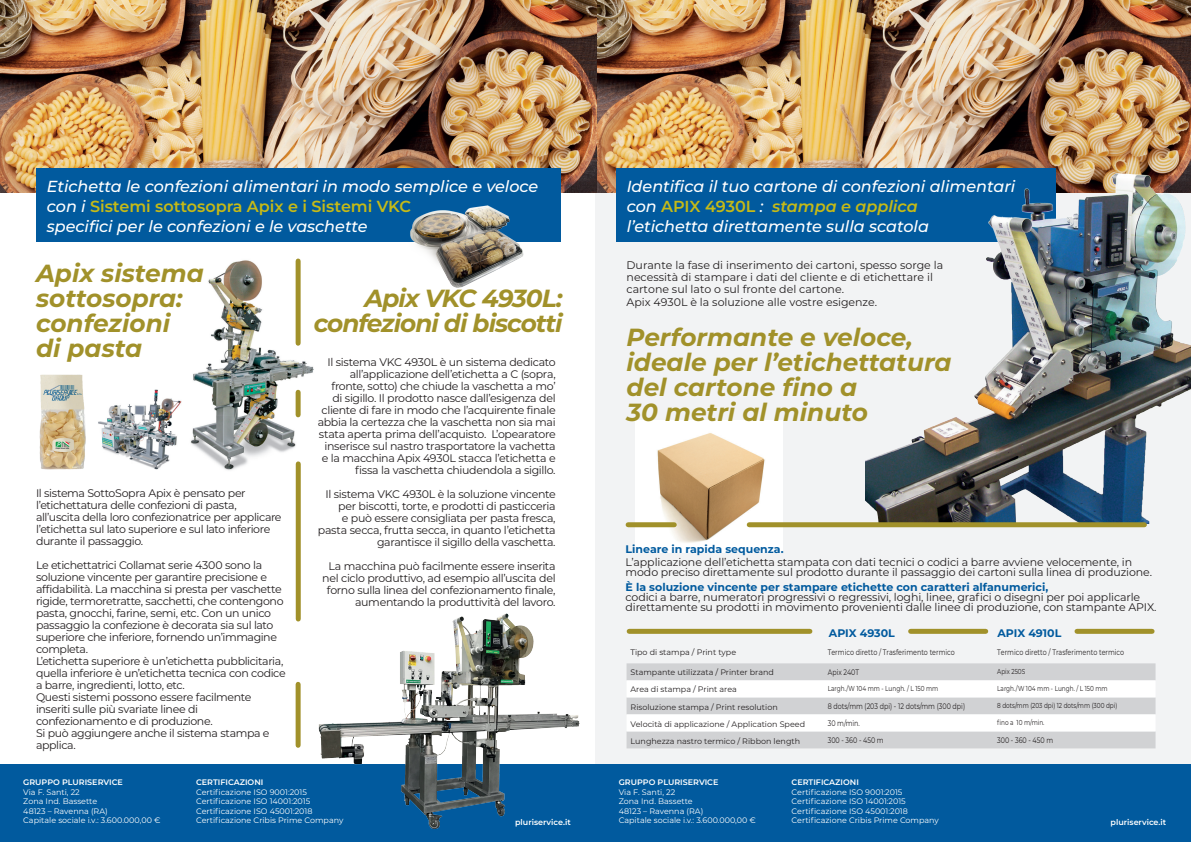
<style>
.page{position:relative;width:1191px;height:842px;background:#fff}
.page>*{position:absolute;margin:0;border:0;box-sizing:border-box;transform-origin:0 0}
.t1{font:italic 700 24.8px/24.8px "Montserrat";color:#a1912a}
.t2{font:italic 700 24.8px/24.8px "Montserrat";letter-spacing:-.04em;color:#a1912a;text-align:right}
.t3{font:italic 500 16px/20px "Montserrat";color:#fff}
.t4{font:11px/12px "Montserrat";letter-spacing:-.03em;color:#231f20;text-align:right}
.t5{font:11px/10px "Montserrat";letter-spacing:-.01em;color:#231f20}
.t6{font:11px/12.3px "Montserrat";color:#231f20}
.t7{font:700 11px "Montserrat";color:#015a9e}
.t8{font:8px/9.6px "Montserrat";color:#fff}
.t9{font:8px "Montserrat";color:#231f20}
.t10{font:8px "Montserrat";color:#231f20;scale:.8 1}
.t11{font:600 8px "Montserrat";color:#fff}
.t12{font:7.2px "Montserrat";color:#231f20;scale:.8 1}
.s1{font-weight:600;font-style:normal;color:#c5ba17}
.s2{font-weight:600;color:#c5ba17}
</style>
<div class="page">
<div style="left:595px;top:187px;width:596px;height:590px;background:#f2f3f4"></div>
<img style="left:635px;top:421px;width:147px;height:131px">
<img style="left:596px;top:0;width:595px;height:193px">
<div style="left:626px;top:663px;width:529px;height:85px;background:#d1d2d4"></div>
<svg style="left:626px;top:680px;width:529px;height:51px"></svg>
<div style="left:0;top:764px;width:596px;height:78px;background:#015a9e"></div>
<img style="left:0;top:0;width:596px;height:193px">
<div style="left:616px;top:168px;width:439px;height:74px;background:#015a9e"></div>
<img style="left:865px;top:168px;width:326px;height:355px">
<div style="left:749px;top:522px;width:395px;height:5px;background:#a1912a"></div>
<div style="left:592px;top:764px;width:599px;height:78px;background:#015a9e"></div>
<div style="left:629px;top:629px;width:181px;height:5px;background:#a1912a"></div>
<div style="left:910px;top:629px;width:75px;height:5px;background:#a1912a"></div>
<div style="left:1077px;top:629px;width:75px;height:5px;background:#a1912a"></div>
<div style="left:628px;top:522px;width:46px;height:5px;background:#a1912a"></div>
<img style="left:190px;top:258px;width:124px;height:213px">
<img style="left:39px;top:374px;width:47px;height:96px">
<div style="left:36px;top:168px;width:524px;height:74px;background:#015a9e"></div>
<div style="left:296px;top:261px;width:5px;height:82px;background:#a1912a"></div>
<div style="left:296px;top:392px;width:5px;height:23px;background:#a1912a"></div>
<img style="left:318px;top:613px;width:262px;height:216px">
<div style="left:296px;top:464px;width:5px;height:155px;background:#a1912a"></div>
<div style="left:296px;top:684px;width:5px;height:61px;background:#a1912a"></div>
<img style="left:98px;top:390px;width:84px;height:79px">
<img style="left:410px;top:205px;width:114px;height:83px">
<h2 class="t3" style="left:47px;top:176px;width:493px">Etichetta le confezioni alimentari in modo semplice e veloce con i <span class="s1">Sistemi sottosopra Apix e i Sistemi VKC<br></span>specifici per le confezioni e le vaschette</h2>
<h1 class="t1" style="left:36px;top:261px;width:169px">Apix sistema sottosopra: confezioni<br>di pasta</h1>
<p class="t4" style="left:36px;top:487px;width:247px;text-align:left">Il sistema SottoSopra Apix è pensato per l’etichettatura delle confezioni di pasta, all’uscita della loro confezionatrice per applicare l’etichetta sul lato superiore e sul lato inferiore durante il passaggio.</p>
<p class="t4" style="left:36px;top:559px;width:251px;text-align:left">Le etichettatrici Collamat serie 4300 sono la soluzione vincente per garantire precisione e affidabilità. La macchina si presta per vaschette rigide, termoretratte, sacchetti, che contengono pasta, gnocchi, farine, semi, etc. Con un unico passaggio la confezione è decorata sia sul lato superiore che inferiore, fornendo un’immagine completa.<br>L’etichetta superiore è un’etichetta pubblicitaria, quella inferiore è un’etichetta tecnica con codice a barre, ingredienti, lotto, etc.<br>Questi sistemi possono essere facilmente inseriti sulle più svariate linee di confezionamento e di produzione.<br>Si può aggiungere anche il sistema stampa e applica.</p>
<h1 class="t2" style="left:314px;top:285px;width:250px">Apix VKC 4930L: confezioni di biscotti</h1>
<p class="t4" style="left:318px;top:355px;width:239px">Il sistema VKC 4930L è un sistema dedicato all’applicazione dell’etichetta a C (sopra, fronte, sotto) che chiude la vaschetta a mo’<br>di sigillo. Il prodotto nasce dall’esigenza del cliente di fare in modo che l’acquirente finale abbia la certezza che la vaschetta non sia mai stata aperta prima dell’acquisto. L’opearatore inserisce sul nastro trasportatore la vachetta e la macchina Apix 4930L stacca l’etichetta e fissa la vaschetta chiudendola a sigillo.</p>
<p class="t4" style="left:318px;top:487px;width:239px">Il sistema VKC 4930L è la soluzione vincente per biscotti, torte, e prodotti di pasticceria<br>e può essere consigliata per pasta fresca, pasta secca, frutta secca, in quanto l’etichetta garantisce il sigillo della vaschetta.</p>
<p class="t4" style="left:322px;top:559px;width:235px">La macchina può facilmente essere inserita nel ciclo produttivo, ad esempio all’uscita del forno sulla linea del confezionamento finale, aumentando la produttività del lavoro.</p>
<p class="t11" style="left:23px;top:777px;width:101px">GRUPPO PLURISERVICE</p>
<p class="t8" style="left:23px;top:786px;width:139px">Via F. Santi, 22<br>Zona Ind. Bassette<br>48123 – Ravenna (RA)<br>Capitale sociale i.v.: 3.600.000,00 €</p>
<p class="t11" style="left:196px;top:777px;width:69px">CERTIFICAZIONI</p>
<p class="t8" style="left:196px;top:786px;width:149px">Certificazione ISO 9001:2015<br>Certificazione ISO 14001:2015<br>Certificazione ISO 45001:2018<br>Certificazione Cribis Prime Company</p>
<p class="t11" style="left:515px;top:817px;width:57px">pluriservice.it</p>
<h2 class="t3" style="left:626px;top:176px;width:390px">Identifica il tuo cartone di confezioni alimentari con <span class="s1">APIX 4930L</span> : <span class="s2">stampa e applica<br></span>l’etichetta direttamente sulla scatola</h2>
<p class="t6" style="left:626px;top:259px;width:318px">Durante la fase di inserimento dei cartoni, spesso sorge la necessità di stampare i dati del cliente e di etichettare il cartone sul lato o sul fronte del cartone.<br>Apix 4930L è la soluzione alle vostre esigenze.</p>
<h1 class="t1" style="left:626px;top:325px;width:326px">Performante e veloce, ideale per l’etichettatura del cartone fino a<br>30 metri al minuto</h1>
<p class="t7" style="left:625px;top:541px;width:159px">Lineare in rapida sequenza.</p>
<p class="t5" style="left:625px;top:556px;width:528px">L’applicazione dell’etichetta stampata con dati tecnici o codici a barre avviene velocemente, in modo preciso direttamente sul prodotto durante il passaggio dei cartoni sulla linea di produzione.</p>
<p class="t7" style="left:625px;top:579px;width:424px">È la soluzione vincente per stampare etichette con caratteri alfanumerici,</p>
<p class="t5" style="left:625px;top:592px;width:532px">codici a barre, numeratori progressivi o regressivi, loghi, linee, grafici o disegni per poi applicarle direttamente su prodotti in movimento provenienti dalle linee di produzione, con stampante APIX.</p>
<p class="t7" style="left:829px;top:625px;width:68px">APIX 4930L</p>
<p class="t7" style="left:997px;top:625px;width:65px">APIX 4910L</p>
<p class="t9" style="left:630px;top:646px;width:107px">Tipo di stampa / Print type</p>
<p class="t10" style="left:827px;top:646px;width:160px">Termico diretto / Trasferimento termico</p>
<p class="t10" style="left:997px;top:646px;width:160px">Termico diretto / Trasferimento termico</p>
<p class="t9" style="left:630px;top:667px;width:145px">Stampante utilizzata / Printer brand</p>
<p class="t10" style="left:827px;top:667px;width:41px">Apix 240T</p>
<p class="t12" style="left:997px;top:667px;width:37px">Apix 250S</p>
<p class="t9" style="left:630px;top:684px;width:108px">Area di stampa / Print area</p>
<p class="t12" style="left:827px;top:684px;width:140px">Largh./W 104 mm - Lungh. / L 150 mm</p>
<p class="t12" style="left:997px;top:684px;width:140px">Largh./W 104 mm - Lungh. / L 150 mm</p>
<p class="t9" style="left:630px;top:701px;width:149px">Risoluzione stampa / Print resolution</p>
<p class="t10" style="left:827px;top:701px;width:173px">8 dots/mm (203 dpi) - 12 dots/mm (300 dpi)</p>
<p class="t12" style="left:997px;top:701px;width:152px">8 dots/mm (203 dpi) 12 dots/mm (300 dpi)</p>
<p class="t9" style="left:630px;top:718px;width:176px">Velocità di applicazione / Application Speed</p>
<p class="t10" style="left:827px;top:718px;width:42px">30 m/min.</p>
<p class="t12" style="left:997px;top:718px;width:61px">fino a 10 m/min.</p>
<p class="t9" style="left:630px;top:735px;width:171px">Lunghezza nastro termico / Ribbon length</p>
<p class="t10" style="left:827px;top:735px;width:71px">300 - 360 - 450 m</p>
<p class="t10" style="left:997px;top:735px;width:71px">300 - 360 - 450 m</p>
<p class="t11" style="left:619px;top:777px;width:101px">GRUPPO PLURISERVICE</p>
<p class="t8" style="left:619px;top:786px;width:139px">Via F. Santi, 22<br>Zona Ind. Bassette<br>48123 – Ravenna (RA)<br>Capitale sociale i.v.: 3.600.000,00 €</p>
<p class="t11" style="left:791px;top:777px;width:69px">CERTIFICAZIONI</p>
<p class="t8" style="left:791px;top:786px;width:149px">Certificazione ISO 9001:2015<br>Certificazione ISO 14001:2015<br>Certificazione ISO 45001:2018<br>Certificazione Cribis Prime Company</p>
<p class="t11" style="left:1110px;top:817px;width:57px">pluriservice.it</p>
</div>
